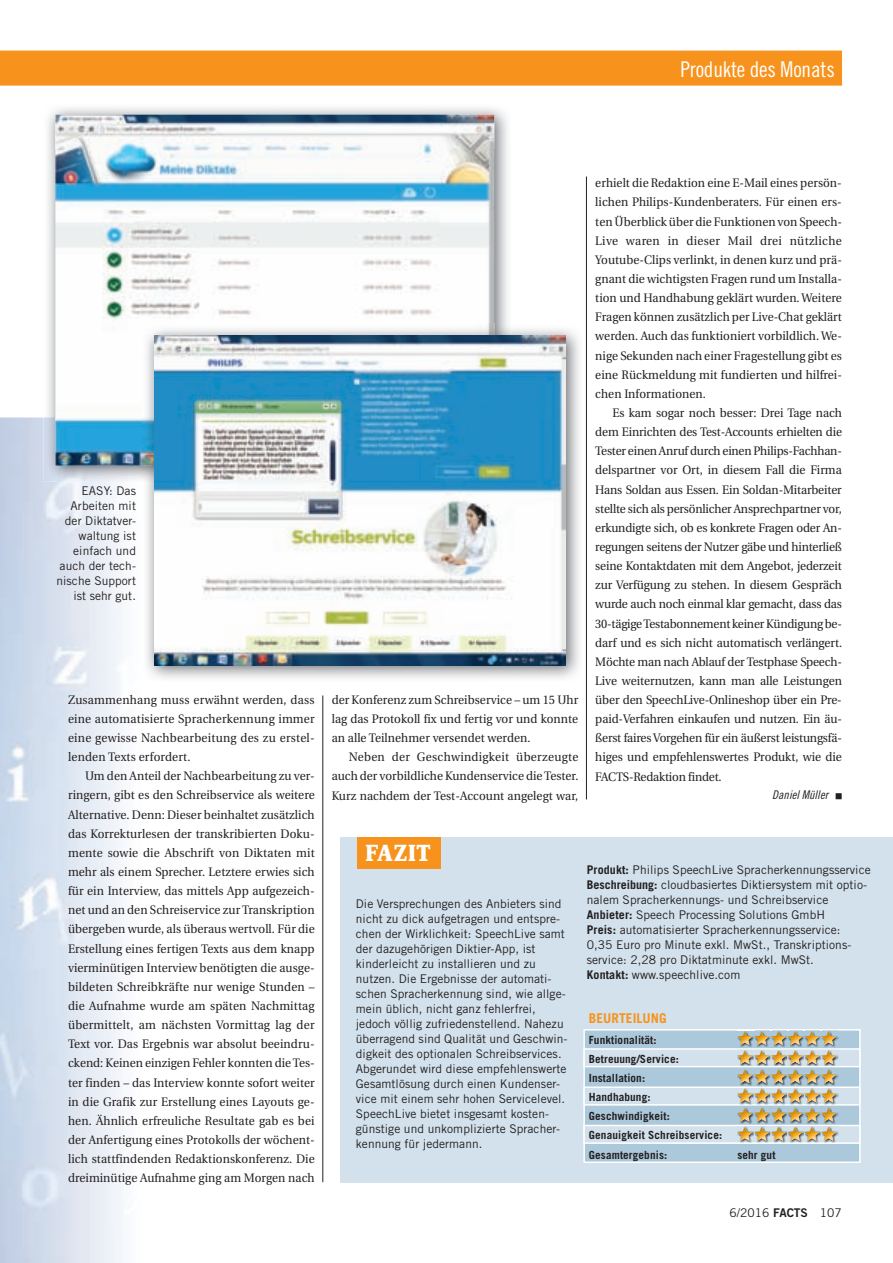
<style>
.page{position:relative;width:893px;height:1263px;background:#fff}
.page>*{position:absolute;margin:0;border:0;box-sizing:border-box;transform-origin:0 0}
.t1{font:800 24.3px "Zine Serif Dis";letter-spacing:.035em;color:#fff}
.t2{font:21.75px "Trade Gothic Cond Eighteen";letter-spacing:-.01em;color:#fff}
.t3{font:700 13.5px "Trade Gothic";letter-spacing:.005em;color:#f7931d}
.t4{font:12.3px/19.2px "Utopia";letter-spacing:.005em;color:#231f20;text-align:justify;scale:.95 1}
.t5{font:12px/15px "Trade Gothic";letter-spacing:.005em;color:#231f20}
.t6{font:12px "Trade Gothic Cond Eighteen Obl";letter-spacing:.005em;color:#231f20}
.t7{font:700 11.25px/19.2px "Trade Gothic";letter-spacing:.01em;color:#231f20}
.s1{font-weight:700}
.s2{font-family:"Trade Gothic Bold Two"}
</style>
<div class="page">
<img style="left:0;top:417px;width:89px;height:846px">
<div style="left:340px;top:837px;width:553px;height:345px;background:#d2e1eb"></div>
<div style="left:357px;top:837px;width:84px;height:32px;background:#f7931d"></div>
<svg style="left:583px;top:1029px;width:278px;height:134px"></svg>
<hr style="left:322px;top:695px;width:1px;height:487px;background:#231f20">
<hr style="left:586px;top:176px;width:1px;height:623px;background:#231f20">
<img style="left:47px;top:108px;width:461px;height:42px">
<img style="left:494px;top:150px;width:14px;height:174px">
<svg style="left:140px;top:466px;width:2px;height:14px"></svg>
<img style="left:43px;top:417px;width:97px;height:65px">
<img style="left:55px;top:115px;width:439px;height:351px">
<img style="left:484px;top:329px;width:96px;height:350px">
<img style="left:147px;top:482px;width:337px;height:197px">
<img style="left:142px;top:324px;width:352px;height:142px">
<img style="left:154px;top:336px;width:412px;height:329px">
<div style="left:0;top:50px;width:842px;height:36px;background:#f7931d"></div>
<h2 class="t2" style="left:680px;top:56px;width:156px">Produkte des Monats</h2>
<p class="t5" style="left:56px;top:483px;width:81px;text-align:right">EASY: Das<br>Arbeiten mit der Diktatver&shy;waltung ist einfach und auch der tech&shy;nische Support ist sehr gut.</p>
<p class="t4" style="left:68px;top:690px;width:261px">Zusammenhang muss erwähnt werden, dass eine automatisierte Spracherkennung immer eine gewisse Nachbearbeitung des zu erstel&shy;lenden Texts erfordert.</p>
<p class="t4" style="left:68px;top:767px;width:261px;text-indent:17px">Um den Anteil der Nachbearbeitung zu ver&shy;ringern, gibt es den Schreibservice als weitere Alternative. Denn: Dieser beinhaltet zusätzlich das Korrekturlesen der transkribierten Doku&shy;mente sowie die Abschrift von Diktaten mit mehr als einem Sprecher. Letztere erwies sich für ein Interview, das mittels App aufgezeich&shy;net und an den Schreiservice zur Transkription übergeben wurde, als überaus wertvoll. Für die Erstellung eines fertigen Texts aus dem knapp vierminütigen Interview benötigten die ausge&shy;bildeten Schreibkräfte nur wenige Stunden – die Aufnahme wurde am späten Nachmittag übermittelt, am nächsten Vormittag lag der Text vor. Das Ergebnis war absolut beeindru&shy;ckend: Keinen einzigen Fehler konnten die Tes&shy;ter finden – das Interview konnte sofort weiter in die Grafik zur Erstellung eines Layouts ge&shy;hen. Ähnlich erfreuliche Resultate gab es bei der Anfertigung eines Protokolls der wöchent&shy;lich stattfindenden Redaktionskonferenz. Die dreiminütige Aufnahme ging am Morgen nach</p>
<p class="t4" style="left:332px;top:690px;width:261px">der Konferenz zum Schreibservice – um 15 Uhr lag das Protokoll fix und fertig vor und konnte an alle Teilnehmer versendet werden.</p>
<p class="t4" style="left:332px;top:748px;width:261px;text-indent:17px">Neben der Geschwindigkeit überzeugte auch der vorbildliche Kundenservice die Tester.<br>Kurz nachdem der Test-Account angelegt war,</p>
<p class="t4" style="left:595px;top:174px;width:261px">erhielt die Redaktion eine E-Mail eines persön&shy;lichen Philips-Kundenberaters. Für einen ers&shy;ten Überblick über die Funktionen von Speech-Live waren in dieser Mail drei nützliche Youtube-Clips verlinkt, in denen kurz und prä&shy;gnant die wichtigsten Fragen rund um Installa&shy;tion und Handhabung geklärt wurden. Weitere Fragen können zusätzlich per Live-Chat geklärt werden. Auch das funktioniert vorbildlich. We&shy;nige Sekunden nach einer Fragestellung gibt es eine Rückmeldung mit fundierten und hilfrei&shy;chen Informationen.</p>
<p class="t4" style="left:595px;top:403px;width:261px;text-indent:17px">Es kam sogar noch besser: Drei Tage nach dem Einrichten des Test-Accounts erhielten die Tester einen Anruf durch einen Philips-Fachhan&shy;delspartner vor Ort, in diesem Fall die Firma Hans Soldan aus Essen. Ein Soldan-Mitarbeiter stellte sich als persönlicher Ansprechpartner vor, erkundigte sich, ob es konkrete Fragen oder An&shy;regungen seitens der Nutzer gäbe und hinterließ seine Kontaktdaten mit dem Angebot, jederzeit zur Verfügung zu stehen. In diesem Gespräch wurde auch noch einmal klar gemacht, dass das 30-tägige Testabonnement keiner Kündigung be&shy;darf und es sich nicht automatisch verlängert.<br>Möchte man nach Ablauf der Testphase Speech-Live weiternutzen, kann man alle Leistungen über den SpeechLive-Onlineshop über ein Pre&shy;paid-Verfahren einkaufen und nutzen. Ein äu&shy;ßerst faires Vorgehen für ein äußerst leistungsfä&shy;higes und empfehlenswertes Produkt, wie die FACTS-Redaktion findet.</p>
<p class="t6" style="left:772px;top:788px;width:57px">Daniel Müller</p>
<h1 class="t1" style="left:366px;top:840px;width:66px">FAZIT</h1>
<p class="t5" style="left:356px;top:896px;width:213px">Die Versprechungen des Anbieters sind nicht zu dick aufgetragen und entspre&shy;chen der Wirklichkeit: SpeechLive samt der dazugehörigen Diktier-App, ist kinderleicht zu installieren und zu nutzen. Die Ergebnisse der automati&shy;schen Spracherkennung sind, wie allge&shy;mein üblich, nicht ganz fehlerfrei, jedoch völlig zufriedenstellend. Nahezu überragend sind Qualität und Geschwin&shy;digkeit des optionalen Schreibservices.<br>Abgerundet wird diese empfehlenswerte Gesamtlösung durch einen Kundenser&shy;vice mit einem sehr hohen Servicelevel.<br>SpeechLive bietet insgesamt kosten&shy;günstige und unkomplizierte Spracher&shy;kennung für jedermann.</p>
<p class="t5" style="left:587px;top:862px;width:285px"><span class="s1">Produkt:</span> Philips SpeechLive Spracherkennungsservice <span class="s1">Beschreibung:</span> cloudbasiertes Diktiersystem mit optio&shy;nalem Spracherkennungs- und Schreibservice <span class="s1">Anbieter:</span> Speech Processing Solutions GmbH<br><span class="s1">Preis:</span> automatisierter Spracherkennungsservice:<br>0,35 Euro pro Minute exkl. MwSt., Transkriptions&shy;service: 2,28 pro Diktatminute exkl. MwSt.<br><span class="s1">Kontakt:</span> www.speechlive.com</p>
<p class="t3" style="left:589px;top:1010px;width:79px">BEURTEILUNG</p>
<p class="t7" style="left:589px;top:1030px;width:135px">Funktionalität:<br>Betreuung/Service:<br>Installation:<br>Handhabung:<br>Geschwindigkeit:<br>Genauigkeit Schreibservice:<br>Gesamtergebnis:</p>
<p class="t7" style="left:737px;top:1145px;width:40px">sehr gut</p>
<p class="t5" style="left:729px;top:1205px;width:114px">6/2016 <span class="s2">FACTS</span> 107</p>
</div>
